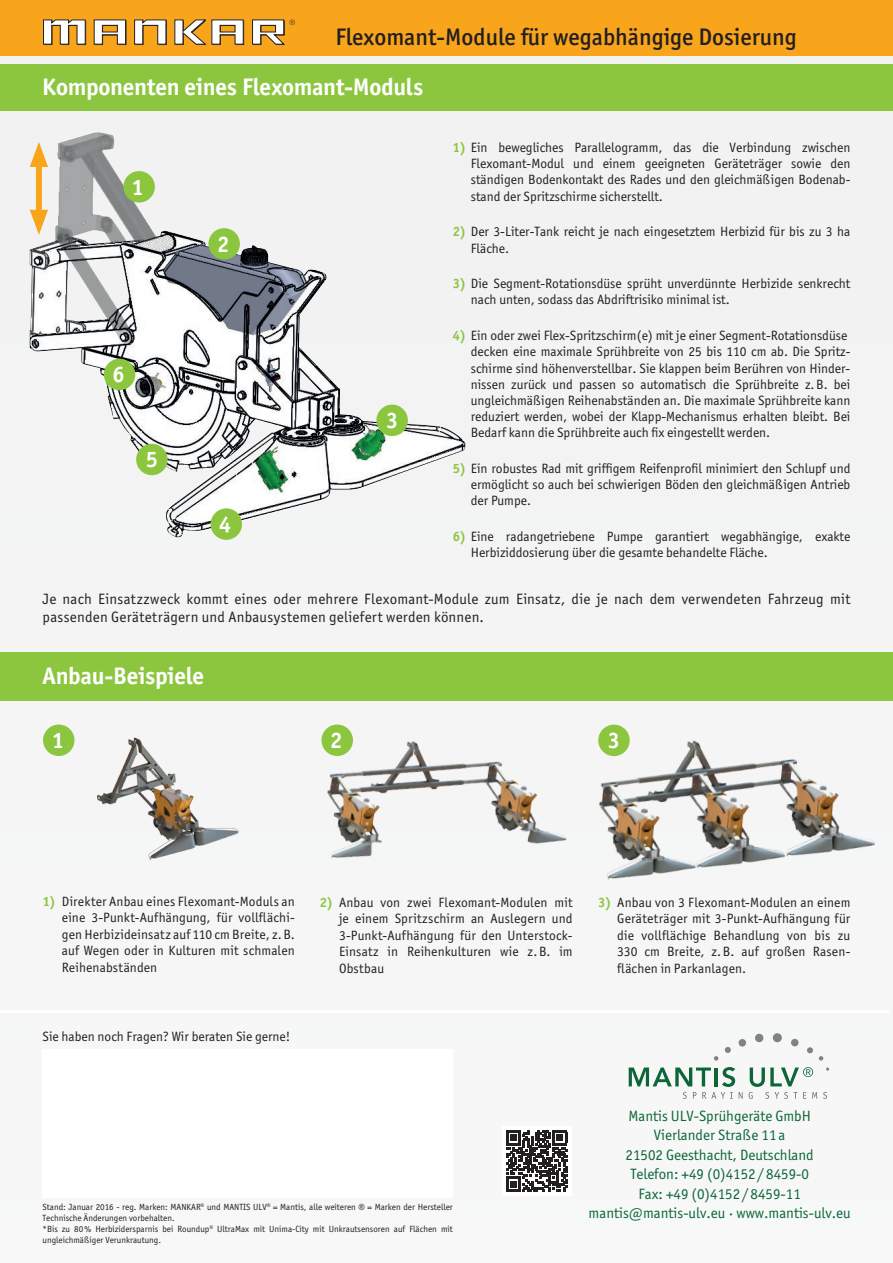
<style>
.page{position:relative;width:893px;height:1263px;background:#fff}
.page>*{position:absolute;margin:0;border:0;box-sizing:border-box;transform-origin:0 0}
.t1{font:700 24px "Officina Sans ITC";letter-spacing:-.01em;color:#fff}
.t2{font:500 24px "Officina Sans ITC";color:#231f20}
.t3{font:700 22.5px "Officina Sans ITC";color:#fff}
.t4{font:15px/18px "Officina Sans ITC";letter-spacing:.015em;color:#231f20}
.t5{font:15px/19.5px "Officina Sans ITC";color:#0c6638;text-align:center}
.t6{font:13.5px/16.2px "Officina Sans ITC";color:#231f20;text-align:justify}
.t7{font:9px/10.8px "Officina Sans ITC";color:#231f20}
.s1{font-weight:700;color:#8bc63e}
.s2{font-size:7.5px}
</style>
<div class="page">
<div style="left:0;top:40px;width:893px;height:1223px;background:#f5f5f5"></div>
<div style="left:0;top:652px;width:893px;height:49px;background:#8bc63e"></div>
<img style="left:598px;top:740px;width:277px;height:140px">
<img style="left:327px;top:735px;width:240px;height:123px">
<img style="left:30px;top:132px;width:436px;height:405px">
<div style="left:123px;top:171px;width:32px;height:32px;background:#8bc63e;border-radius:50%"></div>
<div style="left:208px;top:228px;width:32px;height:32px;background:#8bc63e;border-radius:50%"></div>
<div style="left:376px;top:405px;width:32px;height:31px;background:#8bc63e;border-radius:50%"></div>
<div style="left:211px;top:508px;width:31px;height:32px;background:#8bc63e;border-radius:50%"></div>
<div style="left:136px;top:444px;width:32px;height:31px;background:#8bc63e;border-radius:50%"></div>
<div style="left:104px;top:359px;width:31px;height:31px;background:#8bc63e;border-radius:50%"></div>
<div style="left:36px;top:157px;width:6px;height:63px;background:#f9a51b"></div>
<svg style="left:30px;top:142px;width:18px;height:25px"></svg>
<svg style="left:30px;top:210px;width:18px;height:25px"></svg>
<div style="left:321px;top:724px;width:32px;height:32px;background:#8bc63e;border-radius:50%"></div>
<div style="left:598px;top:725px;width:32px;height:31px;background:#8bc63e;border-radius:50%"></div>
<img style="left:97px;top:737px;width:142px;height:123px">
<div style="left:43px;top:724px;width:31px;height:32px;background:#8bc63e;border-radius:50%"></div>
<hr style="left:0;top:1010px;width:889px;height:2px;background:#fff">
<div style="left:43px;top:1049px;width:410px;height:148px;background:#fff"></div>
<svg style="left:823px;top:1092px;width:4px;height:7px"></svg>
<svg style="left:629px;top:1067px;width:113px;height:32px"></svg>
<svg style="left:749px;top:1067px;width:68px;height:32px"></svg>
<svg style="left:819px;top:1056px;width:4px;height:5px"></svg>
<svg style="left:807px;top:1047px;width:6px;height:6px"></svg>
<div style="left:791px;top:1039px;width:8px;height:7px;background:#808285;border-radius:50%"></div>
<div style="left:773px;top:1033px;width:9px;height:9px;background:#808285;border-radius:50%"></div>
<div style="left:755px;top:1033px;width:9px;height:9px;background:#808285;border-radius:50%"></div>
<svg style="left:714px;top:1056px;width:4px;height:5px"></svg>
<svg style="left:725px;top:1047px;width:6px;height:6px"></svg>
<div style="left:738px;top:1039px;width:8px;height:8px;background:#808285;border-radius:50%"></div>
<div style="left:502px;top:1126px;width:70px;height:70px;background:#fff"></div>
<svg style="left:506px;top:1130px;width:61px;height:61px"></svg>
<div style="left:0;top:0;width:893px;height:55px;background:#f9a51b"></div>
<svg style="left:134px;top:19px;width:33px;height:26px"></svg>
<svg style="left:43px;top:19px;width:43px;height:26px"></svg>
<svg style="left:93px;top:19px;width:33px;height:26px"></svg>
<svg style="left:174px;top:19px;width:70px;height:26px"></svg>
<svg style="left:252px;top:19px;width:43px;height:26px"></svg>
<div style="left:0;top:64px;width:893px;height:47px;background:#8bc63e"></div>
<h1 class="t2" style="left:335px;top:23px;width:463px">Flexomant-Module für wegabhängige Dosierung</h1>
<h1 class="t1" style="left:42px;top:72px;width:383px">Komponenten eines Flexomant-Moduls</h1>
<p class="t6" style="left:471px;top:139px;width:381px;text-indent:-18px"><span class="s1">1)</span> Ein bewegliches Parallelogramm, das die Verbindung zwischen Flexomant-Modul und einem geeigneten Geräteträger sowie den ständigen Bodenkontakt des Rades und den gleichmäßigen Bodenab&shy;stand der Spritzschirme sicherstellt.</p>
<p class="t6" style="left:471px;top:224px;width:381px;text-indent:-18px"><span class="s1">2)</span> Der 3-Liter-Tank reicht je nach eingesetztem Herbizid für bis zu 3 ha<br>Fläche.</p>
<p class="t6" style="left:471px;top:275px;width:381px;text-indent:-18px"><span class="s1">3)</span> Die Segment-Rotationsdüse sprüht unverdünnte Herbizide senkrecht nach unten, sodass das Abdriftrisiko minimal ist.</p>
<p class="t6" style="left:471px;top:327px;width:381px;text-align:left;text-indent:-18px"><span class="s1">4)</span> Ein oder zwei Flex-Spritzschirm(e) mit je einer Segment-Rotationsdüse decken eine maximale Sprühbreite von 25 bis 110 cm ab. Die Spritz&shy;schirme sind höhenverstellbar. Sie klappen beim Berühren von Hinder&shy;nissen zurück und passen so automatisch die Sprühbreite z.B. bei ungleichmäßigen Reihenabständen an. Die maximale Sprühbreite kann reduziert werden, wobei der Klapp-Mechanismus erhalten bleibt. Bei Bedarf kann die Sprühbreite auch fix eingestellt werden.</p>
<p class="t6" style="left:471px;top:460px;width:381px;text-indent:-18px"><span class="s1">5)</span> Ein robustes Rad mit griffigem Reifenprofil minimiert den Schlupf und ermöglicht so auch bei schwierigen Böden den gleichmäßigen Antrieb der Pumpe.</p>
<p class="t6" style="left:471px;top:528px;width:381px;text-indent:-18px"><span class="s1">6)</span> Eine radangetriebene Pumpe garantiert wegabhängige, exakte<br>Herbiziddosierung über die gesamte behandelte Fläche.</p>
<p class="t4" style="left:43px;top:589px;width:809px">Je nach Einsatzzweck kommt eines oder mehrere Flexomant-Module zum Einsatz, die je nach dem verwendeten Fahrzeug mit passenden Geräteträgern und Anbausystemen geliefert werden können.</p>
<h2 class="t3" style="left:132px;top:173px;width:14px">1</h2>
<h2 class="t3" style="left:217px;top:230px;width:14px">2</h2>
<h2 class="t3" style="left:112px;top:361px;width:14px">6</h2>
<h2 class="t3" style="left:386px;top:406px;width:14px">3</h2>
<h2 class="t3" style="left:146px;top:446px;width:14px">5</h2>
<h2 class="t3" style="left:219px;top:510px;width:14px">4</h2>
<h1 class="t1" style="left:43px;top:661px;width:163px">Anbau-Beispiele</h1>
<h2 class="t3" style="left:52px;top:726px;width:14px">1</h2>
<h2 class="t3" style="left:330px;top:726px;width:14px">2</h2>
<h2 class="t3" style="left:608px;top:726px;width:14px">3</h2>
<p class="t6" style="left:62px;top:893px;width:234px;text-indent:-19px"><span class="s1">1)</span> Direkter Anbau eines Flexomant-Moduls an eine 3-Punkt-Aufhängung, für vollflächi&shy;gen Herbizideinsatz auf 110 cm Breite, z.B. auf Wegen oder in Kulturen mit schmalen Reihenabständen</p>
<p class="t6" style="left:43px;top:1029px;width:249px">Sie haben noch Fragen? Wir beraten Sie gerne!</p>
<p class="t6" style="left:339px;top:894px;width:235px;text-indent:-19px"><span class="s1">2)</span> Anbau von zwei Flexomant-Modulen mit je einem Spritzschirm an Auslegern und 3-Punkt-Aufhängung für den Unterstock-Einsatz in Reihenkulturen wie z.B. im Obstbau</p>
<p class="t6" style="left:617px;top:894px;width:235px;text-indent:-19px"><span class="s1">3)</span> Anbau von 3 Flexomant-Modulen an einem Geräteträger mit 3-Punkt-Aufhängung für die vollflächige Behandlung von bis zu 330 cm Breite, z.B. auf großen Rasen&shy;flächen in Parkanlagen.</p>
<p class="t7" style="left:43px;top:1202px;width:412px">Stand: Januar 2016 - reg. Marken: MANKAR<sup>®</sup> und MANTIS ULV<sup>®</sup> = Mantis, alle weiteren ® = Marken der Hersteller Technische Änderungen vorbehalten.<br>*Bis zu 80% Herbizidersparnis bei Roundup<sup>®</sup> UltraMax mit Unima-City mit Unkrautsensoren auf Flächen mit ungleichmäßiger Verunkrautung.</p>
<p class="t5" style="left:589px;top:1106px;width:264px">Mantis ULV-Sprühgeräte GmbH<br>Vierlander Straße 11 a<br>21502 Geesthacht, Deutschland<br>Telefon: +49 (0)4152/ 8459-0<br>Fax: +49 (0)4152 / 8459-11 mantis@mantis-ulv.eu <span class="s2">•</span> www.mantis-ulv.eu</p>
</div>
